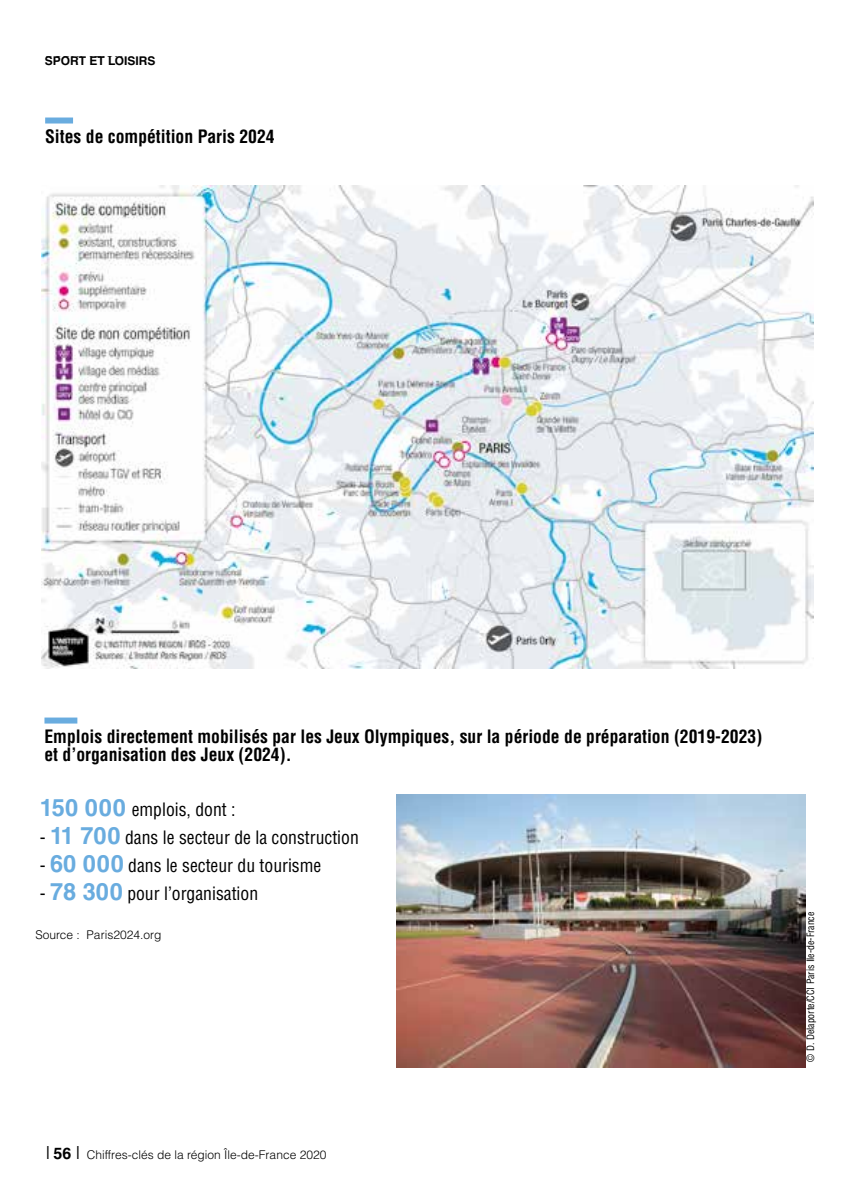
<style>
.page{position:relative;width:851px;height:1191px;background:#fff}
.page>*{position:absolute;margin:0;border:0;box-sizing:border-box;transform-origin:0 0}
.t1{font:700 condensed 18px/18px "Helvetica LT Std";color:#000}
.t2{font:condensed 18px "Helvetica LT Std";color:#000}
.t3{font:300 12px "Helvetica LT Std";color:#000}
.t4{font:700 12px "Helvetica LT Std";color:#000}
.t5{font:condensed 10px "Helvetica LT Std";color:#000}
.s1{font-weight:700;font-stretch:normal;font-size:24px;color:#69acdf}
.s2{font-size:18px}
.s3{font-weight:700;font-size:16px}
</style>
<div class="page">
<img style="left:41px;top:185px;width:772px;height:483px">
<div style="left:45px;top:117px;width:28px;height:6px;background:#69acdf"></div>
<div style="left:44px;top:717px;width:33px;height:6px;background:#69acdf"></div>
<img style="left:396px;top:794px;width:409px;height:273px">
<p class="t4" style="left:45px;top:54px;width:112px">SPORT ET LOISIRS</p>
<p class="t4" style="left:45px;top:54px;width:79px">POPULATION</p>
<p class="t1" style="left:45px;top:128px;width:231px">Sites de compétition Paris 2024</p>
<p class="t1" style="left:44px;top:727px;width:719px">Emplois directement mobilisés par les Jeux Olympiques, sur la période de préparation (2019-2023) et d’organisation des Jeux (2024).</p>
<p class="t2" style="left:40px;top:798px;width:197px"><span class="s1">150 000</span> emplois, dont :</p>
<p class="t2" style="left:40px;top:826px;width:320px">- <span class="s1">11 700</span> dans le secteur de la construction</p>
<p class="t2" style="left:40px;top:854px;width:283px">- <span class="s1">60 000</span> dans le secteur du tourisme</p>
<p class="t2" style="left:40px;top:882px;width:220px">- <span class="s1">78 300</span> pour l’organisation</p>
<p class="t3" style="left:35px;top:927px;width:127px">Source : Paris2024.org</p>
<p class="t3" style="left:45px;top:1147px;width:282px"><span class="s2">I</span> <span class="s3">56</span> <span class="s2">I</span> Chiffres-clés de la région Île-de-France 2020</p>
<p class="t5" style="left:804px;top:1061px;width:151px;rotate:-90deg">© D. Delaporte/CCI Paris Ile-de-France</p>
</div>
